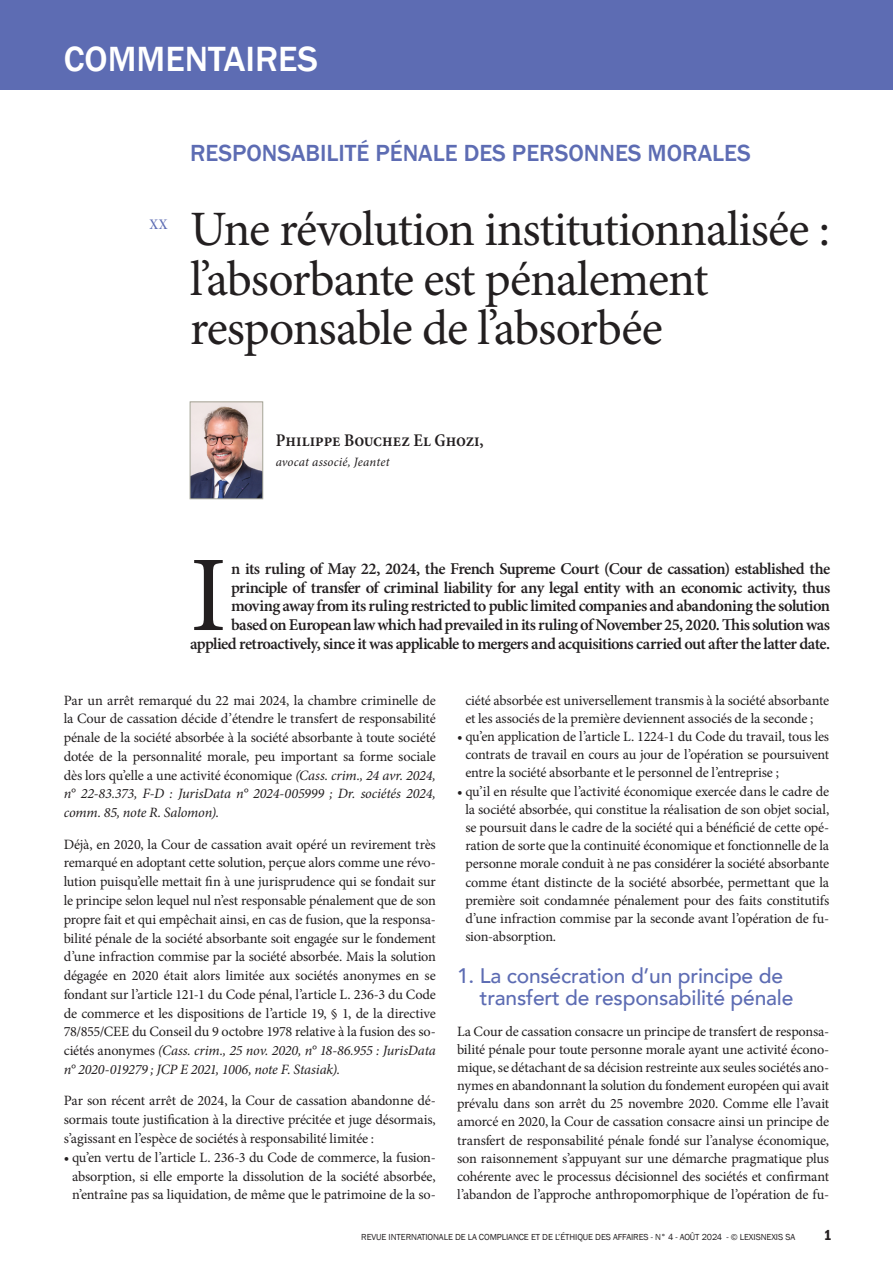
<style>
.page{position:relative;width:893px;height:1263px;background:#fff}
.page>*{position:absolute;margin:0;border:0;box-sizing:border-box;transform-origin:0 0}
.t1{font:107.7px "Minion Pro";color:#231f20}
.t2{font:49.5px/49.5px "Minion Pro";letter-spacing:-.02em;color:#231f20}
.t3{font:500 36px "Franklin Gothic";color:#fff}
.t4{font:500 24px "Franklin Gothic";color:#5d6cb3}
.t5{font:500 21px/21.1px "Avenir";letter-spacing:-.01em;color:#5d6cb3}
.t6{font:21px "Minion Pro Cn Disp";color:#5d6cb3}
.t7{font:600 condensed 18px "Minion Pro";color:#231f20}
.t8{font:600 16.5px/18.8px "Minion Pro";letter-spacing:-.035em;color:#231f20;text-align:right}
.t9{font:600 condensed 15px "Franklin Gothic";color:#231f20}
.t10{font:14.25px/18.8px "Minion Pro";letter-spacing:-.015em;color:#231f20;text-align:justify}
.t11{font:italic 12.75px "Minion Pro";letter-spacing:.01em;color:#231f20}
.t12{font:9px "Franklin Gothic";letter-spacing:-.01em;color:#231f20}
.s1{font-style:italic}
</style>
<div class="page">
<div style="left:0;top:0;width:893px;height:89px;background:#5d6cb3"></div>
<img style="left:192px;top:404px;width:69px;height:93px">
<div style="left:190px;top:402px;width:73px;height:97px;border:1px solid #a6a698"></div>
<h3 class="t3" style="left:64px;top:36px;width:256px">COMMENTAIRES</h3>
<h3 class="t4" style="left:190px;top:138px;width:562px">RESPONSABILITÉ PÉNALE DES PERSONNES MORALES</h3>
<h3 class="t6" style="left:149px;top:209px;width:20px">xx</h3>
<h2 class="t2" style="left:190px;top:205px;width:642px">Une révolution institutionnalisée : l’absorbante est pénalement responsable de l’absorbée</h2>
<p class="t7" style="left:276px;top:430px;width:210px">Philippe Bouchez El Ghozi,</p>
<p class="t11" style="left:276px;top:453px;width:115px">avocat associé, Jeantet</p>
<h1 class="t1" style="left:190px;top:523px;width:38px">I</h1>
<p class="t8" style="left:190px;top:559px;width:642px">n its ruling of May 22, 2024, the French Supreme Court (Cour de cassation) established the principle of transfer of criminal liability for any legal entity with an economic activity, thus moving away from its ruling restricted to public limited companies and abandoning the solution<br>based on European law which had prevailed in its ruling of November 25, 2020. This solution was applied retroactively, since it was applicable to mergers and acquisitions carried out after the latter date.</p>
<p class="t10" style="left:64px;top:691px;width:374px">Par un arrêt remarqué du 22 mai 2024, la chambre criminelle de la Cour de cassation décide d’étendre le transfert de responsabilité pénale de la société absorbée à la société absorbante à toute société dotée de la personnalité morale, peu important sa forme sociale dès lors qu’elle a une activité économique <span class="s1">(Cass. crim., 24 avr. 2024, n° 22-83.373, F-D : JurisData n° 2024-005999 ; Dr. sociétés 2024, comm. 85, note R. Salomon).</span></p>
<p class="t10" style="left:64px;top:835px;width:374px">Déjà, en 2020, la Cour de cassation avait opéré un revirement très remarqué en adoptant cette solution, perçue alors comme une révo&shy;lution puisqu’elle mettait fin à une jurisprudence qui se fondait sur le principe selon lequel nul n’est responsable pénalement que de son propre fait et qui empêchait ainsi, en cas de fusion, que la responsa&shy;bilité pénale de la société absorbante soit engagée sur le fondement d’une infraction commise par la société absorbée. Mais la solution dégagée en 2020 était alors limitée aux sociétés anonymes en se fondant sur l’article 121-1 du Code pénal, l’article L. 236-3 du Code de commerce et les dispositions de l’article 19, § 1, de la directive 78/855/CEE du Conseil du 9 octobre 1978 relative à la fusion des so&shy;ciétés anonymes <span class="s1">(Cass. crim., 25 nov. 2020, n° 18-86.955 : JurisData n° 2020-019279 ; JCP E 2021, 1006, note F. Stasiak).</span></p>
<p class="t10" style="left:64px;top:1091px;width:374px">Par son récent arrêt de 2024, la Cour de cassation abandonne dé&shy;sormais toute justification à la directive précitée et juge désormais, s’agissant en l’espèce de sociétés à responsabilité limitée :</p>
<p class="t10" style="left:64px;top:1148px;width:374px;text-align:center">• qu’en vertu de l’article L. 236-3 du Code de commerce, la fusion&shy;absorption, si elle emporte la dissolution de la société absorbée, n’entraîne pas sa liquidation, de même que le patrimoine de la so-</p>
<p class="t10" style="left:465px;top:691px;width:365px;line-height:18.1px">ciété absorbée est universellement transmis à la société absorbante et les associés de la première deviennent associés de la seconde ;</p>
<p class="t10" style="left:465px;top:727px;width:365px;line-height:18.1px;text-indent:-8px">• qu’en application de l’article L. 1224-1 du Code du travail, tous les contrats de travail en cours au jour de l’opération se poursuivent entre la société absorbante et le personnel de l’entreprise ;</p>
<p class="t10" style="left:465px;top:782px;width:365px;line-height:18.1px;text-indent:-8px">• qu’il en résulte que l’activité économique exercée dans le cadre de la société absorbée, qui constitue la réalisation de son objet social, se poursuit dans le cadre de la société qui a bénéficié de cette opé&shy;ration de sorte que la continuité économique et fonctionnelle de la personne morale conduit à ne pas considérer la société absorbante comme étant distincte de la société absorbée, permettant que la première soit condamnée pénalement pour des faits constitutifs d’une infraction commise par la seconde avant l’opération de fu&shy;sion-absorption.</p>
<h3 class="t5" style="left:480px;top:964px;width:315px;text-indent:-23px">1. La consécration d’un principe de transfert de responsabilité pénale</h3>
<p class="t10" style="left:457px;top:1022px;width:374px;line-height:18.1px">La Cour de cassation consacre un principe de transfert de responsa&shy;bilité pénale pour toute personne morale ayant une activité écono&shy;mique, se détachant de sa décision restreinte aux seules sociétés ano&shy;nymes en abandonnant la solution du fondement européen qui avait prévalu dans son arrêt du 25 novembre 2020. Comme elle l’avait amorcé en 2020, la Cour de cassation consacre ainsi un principe de transfert de responsabilité pénale fondé sur l’analyse économique, son raisonnement s’appuyant sur une démarche pragmatique plus cohérente avec le processus décisionnel des sociétés et confirmant l’abandon de l’approche anthropomorphique de l’opération de fu-</p>
<p class="t12" style="left:361px;top:1231px;width:435px">REVUE INTERNATIONALE DE LA COMPLIANCE ET DE L’ÉTHIQUE DES AFFAIRES - N° 4 - AOÛT 2024 - © LEXISNEXIS SA</p>
<p class="t9" style="left:824px;top:1225px;width:9px">1</p>
</div>
